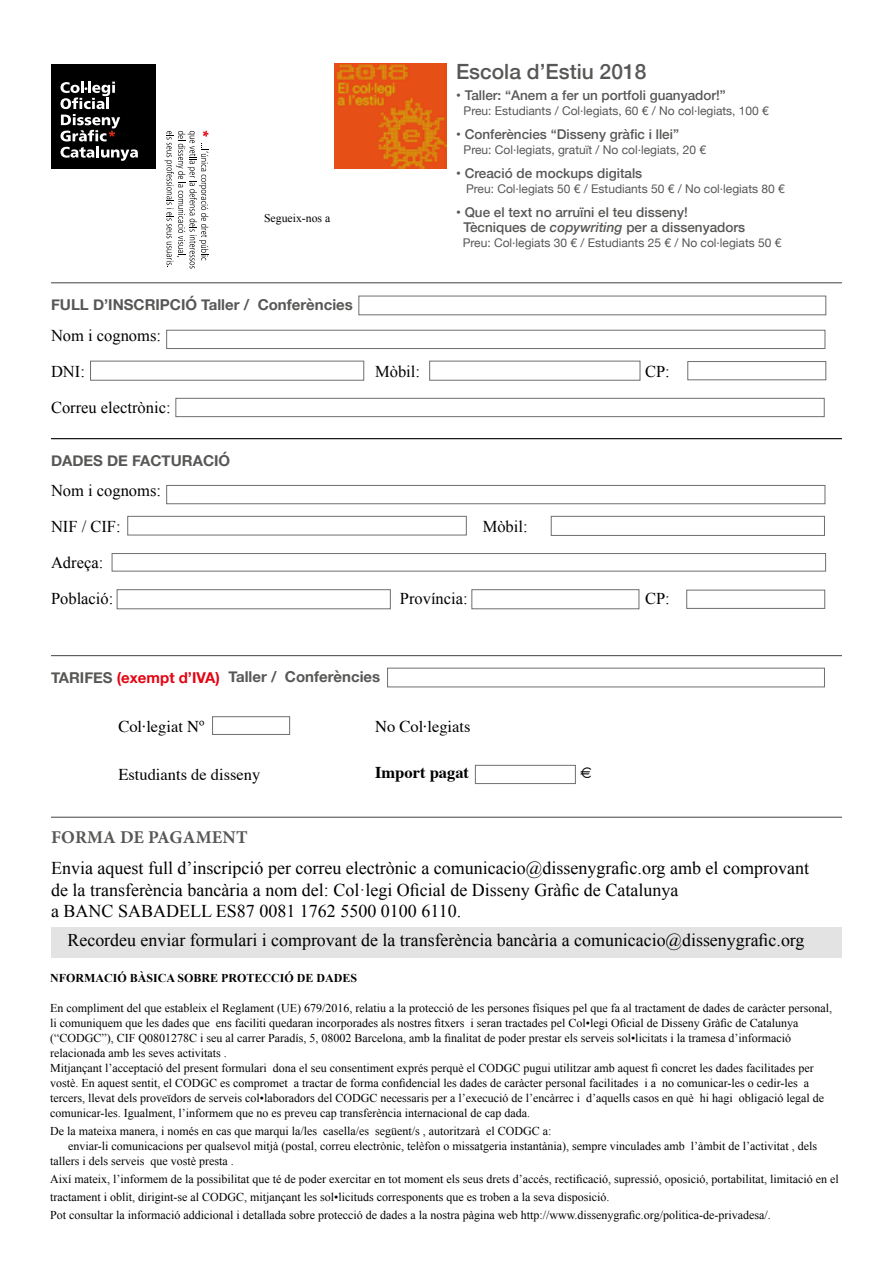
<style>
.page{position:relative;width:893px;height:1263px;background:#fff}
.page>*{position:absolute;margin:0;border:0;box-sizing:border-box;transform-origin:0 0}
.t1{font:500 21px "Helvetica Neue";color:#575756}
.t2{font:18px/21.6px "Times New Roman";color:#000}
.t3{font:700 18px "Minion Pro";letter-spacing:.01em;color:#575756}
.t4{font:17.85px "Times New Roman";color:#000}
.t5{font:16.5px/36px "Times New Roman";color:#000}
.t6{font:16.5px "Times";color:#000}
.t7{font:700 16.5px "Times";color:#000}
.t8{font:700 15px "Helvetica Neue";color:#575756}
.t9{font:700 15px "Helvetica Neue";color:#e30613}
.t10{font:500 13.5px/15px "Helvetica Neue";color:#575756}
.t11{font:12px/15px "Times New Roman";color:#000}
.t12{font:12px "Helvetica Neue";color:#575756}
.t13{font:700 12px "Times New Roman";color:#000}
.t14{font:11.7px "Times New Roman";color:#000}
.s1{font-family:"Ibarra Real";font-weight:400}
.s2{font-style:italic}
.s3{color:#575756}
</style>
<div class="page">
<div style="left:166px;top:330px;width:659px;height:19px;border:1px solid #706f6f"></div>
<div style="left:358px;top:296px;width:468px;height:19px;border:1px solid #706f6f"></div>
<div style="left:90px;top:361px;width:274px;height:20px;border:1px solid #706f6f"></div>
<div style="left:475px;top:765px;width:101px;height:19px;border:1px solid #706f6f"></div>
<div style="left:212px;top:716px;width:78px;height:19px;border:1px solid #706f6f"></div>
<div style="left:687px;top:361px;width:139px;height:19px;border:1px solid #706f6f"></div>
<hr style="left:51px;top:282px;width:791px;height:1px;background:#575756">
<hr style="left:51px;top:438px;width:791px;height:1px;background:#000">
<hr style="left:51px;top:655px;width:791px;height:1px;background:#575756">
<hr style="left:51px;top:817px;width:791px;height:1px;background:#575756">
<svg style="left:165px;top:131px;width:43px;height:138px"></svg>
<div style="left:51px;top:928px;width:791px;height:30px;background:#e3e3e3"></div>
<div style="left:429px;top:361px;width:211px;height:20px;border:1px solid #706f6f"></div>
<div style="left:175px;top:398px;width:650px;height:19px;border:1px solid #706f6f"></div>
<div style="left:166px;top:485px;width:659px;height:19px;border:1px solid #706f6f"></div>
<div style="left:127px;top:516px;width:340px;height:19px;border:1px solid #706f6f"></div>
<div style="left:112px;top:553px;width:714px;height:18px;border:1px solid #706f6f"></div>
<div style="left:551px;top:516px;width:274px;height:20px;border:1px solid #706f6f"></div>
<div style="left:117px;top:589px;width:274px;height:20px;border:1px solid #706f6f"></div>
<div style="left:686px;top:590px;width:139px;height:19px;border:1px solid #706f6f"></div>
<div style="left:471px;top:589px;width:168px;height:20px;border:1px solid #706f6f"></div>
<div style="left:387px;top:668px;width:438px;height:19px;border:1px solid #706f6f"></div>
<div style="left:51px;top:64px;width:104px;height:104px;background:#000"></div>
<svg style="left:61px;top:81px;width:77px;height:80px"></svg>
<img style="left:334px;top:64px;width:112px;height:105px">
<p class="t14" style="left:264px;top:210px;width:68px">Segueix-nos a</p>
<p class="t8" style="left:51px;top:293px;width:303px">FULL D’INSCRIPCIÓ Taller / Conferències</p>
<h3 class="t5" style="left:51px;top:317px;width:112px">Nom i cognoms:<br>DNI:</h3>
<h3 class="t5" style="left:51px;top:389px;width:121px">Correu electrònic:</h3>
<p class="t8" style="left:51px;top:449px;width:181px">DADES DE FACTURACIÓ</p>
<h3 class="t5" style="left:51px;top:472px;width:112px">Nom i cognoms:<br>NIF / CIF:</h3>
<h3 class="t5" style="left:51px;top:544px;width:64px">Adreça:<br>Població:</h3>
<h1 class="t1" style="left:456px;top:55px;width:192px">Escola d’Estiu 2018</h1>
<p class="t10" style="left:456px;top:87px;width:271px"><span class="s1">•</span> Taller: “Anem a fer un portfoli guanyador!”</p>
<p class="t12" style="left:464px;top:102px;width:307px">Preu: Estudiants / Col·legiats, 60 € / No col·legiats, 100 €</p>
<p class="t10" style="left:456px;top:126px;width:224px"><span class="s1">•</span> Conferències “Disseny gràfic i llei”</p>
<p class="t12" style="left:464px;top:141px;width:244px">Preu: Col·legiats, gratuït / No col·legiats, 20 €</p>
<p class="t10" style="left:456px;top:165px;width:188px"><span class="s1">•</span> Creació de mockups digitals</p>
<p class="t12" style="left:466px;top:180px;width:320px">Preu: Col·legiats 50 € / Estudiants 50 € / No col·legiats 80 €</p>
<p class="t10" style="left:464px;top:204px;width:283px;text-indent:-8px"><span class="s1">•</span> Que el text no arruïni el teu disseny!<br>Tècniques de <span class="s2">copywriting</span> per a dissenyadors</p>
<p class="t12" style="left:463px;top:234px;width:320px">Preu: Col·legiats 30 € / Estudiants 25 € / No col·legiats 50 €</p>
<h3 class="t5" style="left:375px;top:353px;width:46px">Mòbil:</h3>
<h3 class="t5" style="left:645px;top:353px;width:26px">CP:</h3>
<h3 class="t5" style="left:483px;top:508px;width:46px">Mòbil:</h3>
<h3 class="t5" style="left:400px;top:580px;width:69px">Província:</h3>
<h3 class="t5" style="left:645px;top:580px;width:26px">CP:</h3>
<p class="t9" style="left:51px;top:666px;width:170px"><span class="s3">TARIFES</span> (exempt d’IVA)</p>
<p class="t8" style="left:229px;top:665px;width:153px">Taller / Conferències</p>
<h3 class="t6" style="left:118px;top:710px;width:87px">Col·legiat Nº</h3>
<h3 class="t6" style="left:375px;top:711px;width:97px">No Col·legiats</h3>
<h3 class="t6" style="left:118px;top:759px;width:144px">Estudiants de disseny</h3>
<h3 class="t7" style="left:375px;top:757px;width:95px">Import pagat</h3>
<h2 class="t3" style="left:51px;top:825px;width:198px">FORMA DE PAGAMENT</h2>
<h3 class="t7" style="left:580px;top:757px;width:14px">€</h3>
<p class="t2" style="left:51px;top:857px;width:759px">Envia aquest full d’inscripció per correu electrònic a comunicacio@dissenygrafic.org amb el comprovant de la transferència bancària a nom del: Col·legi Oficial de Disseny Gràfic de Catalunya<br>a BANC SABADELL ES87 0081 1762 5500 0100 6110.</p>
<h3 class="t4" style="left:68px;top:928px;width:738px">Recordeu enviar formulari i comprovant de la transferència bancària a comunicacio@dissenygrafic.org</h3>
<p class="t13" style="left:50px;top:969px;width:309px">NFORMACIÓ BÀSICA SOBRE PROTECCIÓ DE DADES</p>
<p class="t11" style="left:50px;top:1000px;width:783px">En compliment del que estableix el Reglament (UE) 679/2016, relatiu a la protecció de les persones físiques pel que fa al tractament de dades de caràcter personal, li comuniquem que les dades que ens faciliti quedaran incorporades als nostres fitxers i seran tractades pel Col•legi Oficial de Disseny Gràfic de Catalunya (“CODGC”), CIF Q0801278C i seu al carrer Paradís, 5, 08002 Barcelona, amb la finalitat de poder prestar els serveis sol•licitats i la tramesa d’informació relacionada amb les seves activitats .<br>Mitjançant l’acceptació del present formulari dona el seu consentiment exprés perquè el CODGC pugui utilitzar amb aquest fi concret les dades facilitades per vostè. En aquest sentit, el CODGC es compromet a tractar de forma confidencial les dades de caràcter personal facilitades i a no comunicar-les o cedir-les a tercers, llevat dels proveïdors de serveis col•laboradors del CODGC necessaris per a l’execució de l’encàrrec i d’aquells casos en què hi hagi obligació legal de comunicar-les. Igualment, l’informem que no es preveu cap transferència internacional de cap dada.</p>
<p class="t11" style="left:50px;top:1123px;width:503px">De la mateixa manera, i només en cas que marqui la/les casella/es següent/s , autoritzarà el CODGC a:</p>
<p class="t11" style="left:68px;top:1138px;width:750px">enviar-li comunicacions per qualsevol mitjà (postal, correu electrònic, telèfon o missatgeria instantània), sempre vinculades amb l’àmbit de l’activitat , dels</p>
<p class="t11" style="left:50px;top:1153px;width:185px">tallers i dels serveis que vostè presta .</p>
<p class="t11" style="left:50px;top:1169px;width:790px;line-height:18px">Així mateix, l’informem de la possibilitat que té de poder exercitar en tot moment els seus drets d’accés, rectificació, supressió, oposició, portabilitat, limitació en el tractament i oblit, dirigint-se al CODGC, mitjançant les sol•licituds corresponents que es troben a la seva disposició.<br>Pot consultar la informació addicional i detallada sobre protecció de dades a la nostra pàgina web http://www.dissenygrafic.org/politica-de-privadesa/.</p>
</div>
